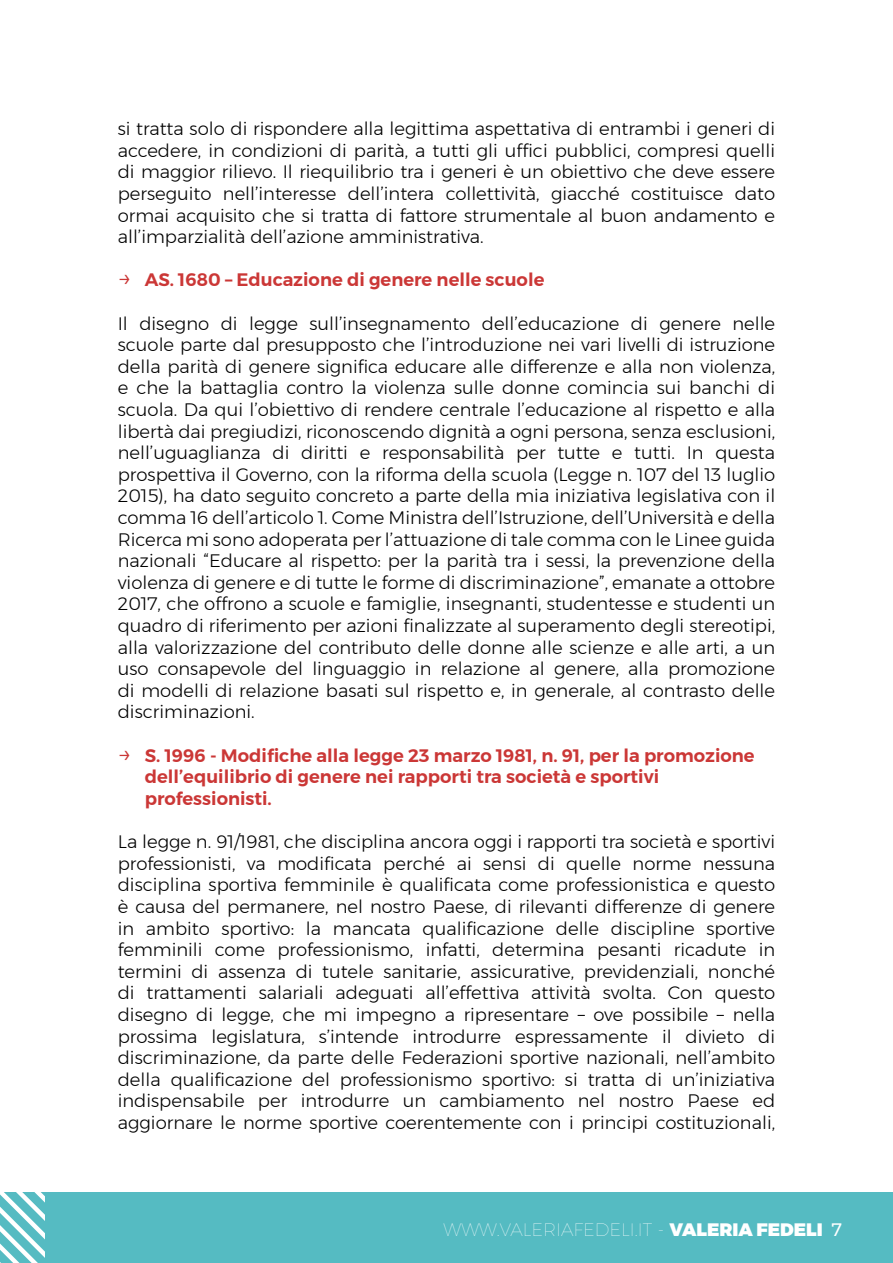
<style>
.page{position:relative;width:893px;height:1263px;background:#fff}
.page>*{position:absolute;margin:0;border:0;box-sizing:border-box;transform-origin:0 0}
.t1{font:300 18px/21.6px "Montserrat";color:#000;text-align:justify}
.t2{font:600 18px/21.6px "Montserrat";color:#cb3736}
.t3{font:100 18px "Montserrat";color:#fff}
.s1{font-weight:300;font-size:24px}
.s2{font-weight:900}
.s3{font-weight:400}
</style>
<div class="page">
<div style="left:0;top:1193px;width:893px;height:70px;background:#55bbc2"></div>
<svg style="left:0;top:1192px;width:45px;height:71px"></svg>
<p class="t1" style="left:118px;top:118px;width:659px">si tratta solo di rispondere alla legittima aspettativa di entrambi i generi di accedere, in condizioni di parità, a tutti gli uffici pubblici, compresi quelli di maggior rilievo. Il riequilibrio tra i generi è un obiettivo che deve essere perseguito nell’interesse dell’intera collettività, giacché costituisce dato ormai acquisito che si tratta di fattore strumentale al buon andamento e all’imparzialità dell’azione amministrativa.</p>
<p class="t2" style="left:118px;top:269px;width:428px"><span class="s1">→</span> AS. 1680 – Educazione di genere nelle scuole</p>
<p class="t1" style="left:118px;top:312px;width:659px">Il disegno di legge sull’insegnamento dell’educazione di genere nelle scuole parte dal presupposto che l’introduzione nei vari livelli di istruzione della parità di genere significa educare alle differenze e alla non violenza, e che la battaglia contro la violenza sulle donne comincia sui banchi di scuola. Da qui l’obiettivo di rendere centrale l’educazione al rispetto e alla libertà dai pregiudizi, riconoscendo dignità a ogni persona, senza esclusioni, nell’uguaglianza di diritti e responsabilità per tutte e tutti. In questa prospettiva il Governo, con la riforma della scuola (Legge n. 107 del 13 luglio 2015), ha dato seguito concreto a parte della mia iniziativa legislativa con il comma 16 dell’articolo 1. Come Ministra dell’Istruzione, dell’Università e della Ricerca mi sono adoperata per l’attuazione di tale comma con le Linee guida nazionali “Educare al rispetto: per la parità tra i sessi, la prevenzione della violenza di genere e di tutte le forme di discriminazione”, emanate a ottobre 2017, che offrono a scuole e famiglie, insegnanti, studentesse e studenti un quadro di riferimento per azioni finalizzate al superamento degli stereotipi, alla valorizzazione del contributo delle donne alle scienze e alle arti, a un uso consapevole del linguaggio in relazione al genere, alla promozione di modelli di relazione basati sul rispetto e, in generale, al contrasto delle discriminazioni.</p>
<p class="t2" style="left:145px;top:744px;width:611px;text-indent:-27px"><span class="s1">→</span> S. 1996 - Modifiche alla legge 23 marzo 1981, n. 91, per la promozione dell’equilibrio di genere nei rapporti tra società e sportivi professionisti.</p>
<p class="t1" style="left:118px;top:831px;width:659px">La legge n. 91/1981, che disciplina ancora oggi i rapporti tra società e sportivi professionisti, va modificata perché ai sensi di quelle norme nessuna disciplina sportiva femminile è qualificata come professionistica e questo è causa del permanere, nel nostro Paese, di rilevanti differenze di genere in ambito sportivo: la mancata qualificazione delle discipline sportive femminili come professionismo, infatti, determina pesanti ricadute in termini di assenza di tutele sanitarie, assicurative, previdenziali, nonché di trattamenti salariali adeguati all’effettiva attività svolta. Con questo disegno di legge, che mi impegno a ripresentare – ove possibile – nella prossima legislatura, s’intende introdurre espressamente il divieto di discriminazione, da parte delle Federazioni sportive nazionali, nell’ambito della qualificazione del professionismo sportivo: si tratta di un’iniziativa indispensabile per introdurre un cambiamento nel nostro Paese ed aggiornare le norme sportive coerentemente con i principi costituzionali,</p>
<p class="t3" style="left:444px;top:1216px;width:400px">WWW.VALERIAFEDELI.IT - <span class="s2">VALERIA FEDELI</span> <span class="s3">7</span></p>
</div>
